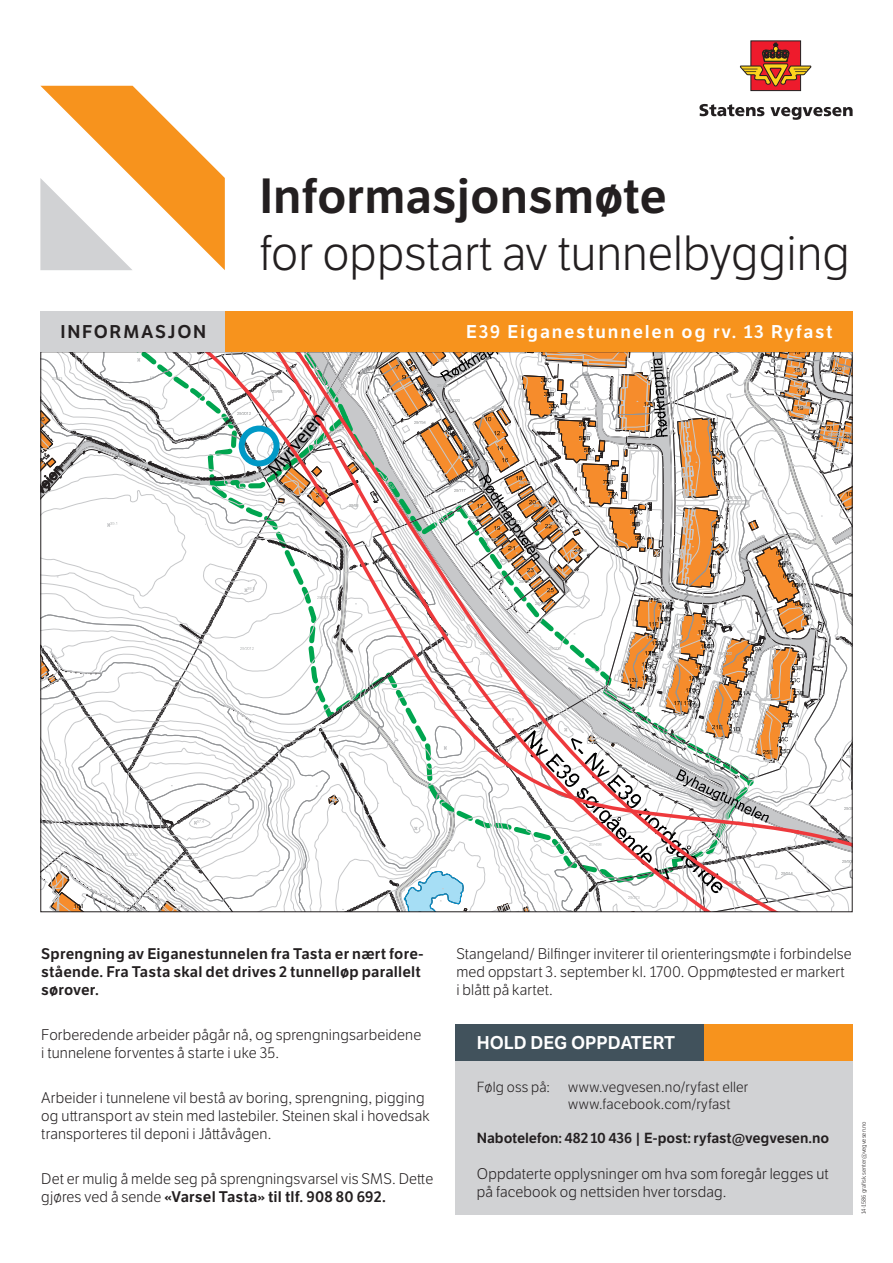
<style>
.page{position:relative;width:893px;height:1263px;background:#fff}
.page>*{position:absolute;margin:0;border:0;box-sizing:border-box;transform-origin:0 0}
.t1{font:300 48px "LFT Etica";color:#231f20}
.t2{font:600 48px "LFT Etica";color:#231f20}
.t3{font:19.65px "Myriad Pro";color:#000001}
.t4{font:600 18px "LFT Etica";letter-spacing:.1em;color:#fff}
.t5{font:600 18px "LFT Etica";color:#fff}
.t6{font:600 18px "LFT Etica";letter-spacing:.1em;color:#231f20}
.t7{font:300 15px/18px "LFT Etica";letter-spacing:.01em;color:#231f20}
.t8{font:600 15px/18px "LFT Etica";letter-spacing:.01em;color:#231f20}
.t9{font:300 14.25px/17.1px "LFT Etica";letter-spacing:.01em;color:#231f20}
.t10{font:600 14.25px "LFT Etica";letter-spacing:-.005em;color:#231f20}
.t11{font:300 6px "LFT Etica";color:#231f20}
.s1{font-weight:600}
</style>
<div class="page">
<svg style="left:42px;top:353px;width:809px;height:557px"></svg>
<svg style="left:699px;top:104px;width:65px;height:12px"></svg>
<svg style="left:770px;top:107px;width:83px;height:13px"></svg>
<div style="left:750px;top:40px;width:51px;height:51px;background:#ee1b2c;border:1px solid #231f20"></div>
<svg style="left:739px;top:42px;width:73px;height:45px"></svg>
<svg style="left:40px;top:86px;width:185px;height:184px"></svg>
<div style="left:40px;top:311px;width:185px;height:40px;background:#d1d2d4"></div>
<div style="left:225px;top:311px;width:628px;height:40px;background:#f7931d"></div>
<div style="left:455px;top:1026px;width:398px;height:188px;background:#d1d2d4"></div>
<div style="left:623px;top:1024px;width:230px;height:37px;background:#f7931d"></div>
<div style="left:455px;top:1024px;width:249px;height:37px;background:#41525c"></div>
<div style="left:239px;top:426px;width:41px;height:40px;border:6px solid #0099c6;border-radius:50%"></div>
<h1 class="t2" style="left:259px;top:166px;width:409px">Informasjonsmøte</h1>
<h1 class="t1" style="left:259px;top:226px;width:592px">for oppstart av tunnelbygging</h1>
<p class="t6" style="left:60px;top:320px;width:147px">INFORMASJON</p>
<p class="t4" style="left:466px;top:320px;width:368px">E39 Eiganestunnelen og rv. 13 Ryfast</p>
<h2 class="t3" style="left:262px;top:465px;width:78px;rotate:-50deg">Myrveien</h2>
<p class="t8" style="left:41px;top:945px;width:384px">Sprengning av Eiganestunnelen fra Tasta er nært fore&shy;stående. Fra Tasta skal det drives 2 tunnelløp parallelt sørover.</p>
<p class="t7" style="left:41px;top:1026px;width:382px">Forberedende arbeider pågår nå, og sprengningsarbeidene i tunnelene forventes å starte i uke 35.</p>
<p class="t7" style="left:41px;top:1089px;width:390px">Arbeider i tunnelene vil bestå av boring, sprengning, pigging og uttransport av stein med lastebiler. Steinen skal i hovedsak transporteres til deponi i Jåttåvågen.</p>
<p class="t7" style="left:41px;top:1170px;width:393px">Det er mulig å melde seg på sprengningsvarsel vis SMS. Dette gjøres ved å sende <span class="s1">«Varsel Tasta» til tlf. 908 80 692.</span></p>
<p class="t7" style="left:456px;top:945px;width:397px">Stangeland/ Bilfinger inviterer til orienteringsmøte i forbindelse med oppstart 3. september kl. 1700. Oppmøtested er markert<br>i blått på kartet.</p>
<p class="t5" style="left:477px;top:1031px;width:200px">HOLD DEG OPPDATERT</p>
<p class="t9" style="left:477px;top:1078px;width:75px">Følg oss på:</p>
<p class="t9" style="left:568px;top:1078px;width:181px">www.vegvesen.no/ryfast eller www.facebook.com/ryfast</p>
<p class="t10" style="left:477px;top:1129px;width:354px">Nabotelefon: 482 10 436 | E-post: ryfast@vegvesen.no</p>
<p class="t7" style="left:477px;top:1165px;width:354px">Oppdaterte opplysninger om hva som foregår legges ut på facebook og nettsiden hver torsdag.</p>
<p class="t11" style="left:860px;top:1214px;width:94px;rotate:-90deg">14-1586 grafisk.senter@vegvesen.no</p>
</div>
